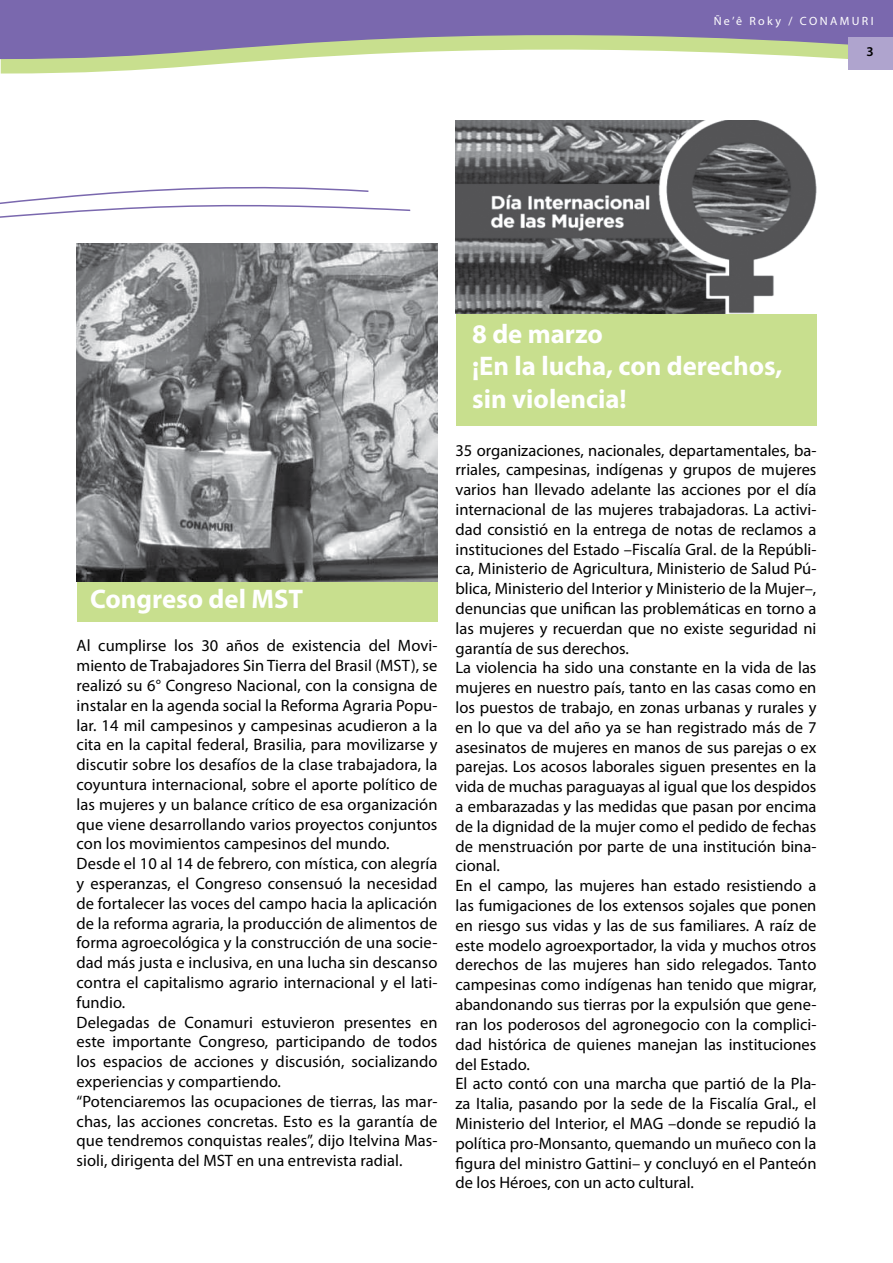
<style>
.page{position:relative;width:893px;height:1263px;background:#fff}
.page>*{position:absolute;margin:0;border:0;box-sizing:border-box;transform-origin:0 0}
.t1{font:700 27px/32.4px "Myriad Pro";color:#fff}
.t2{font:16.5px/19.8px "Myriad Pro";color:#000}
.t3{font:600 13.5px "Myriad Pro";color:#000}
.t4{font:12px "Myriad Pro";letter-spacing:.2em;color:#fff}
</style>
<div class="page">
<svg style="left:0;top:60px;width:1px;height:14px"></svg>
<svg style="left:1px;top:60px;width:271px;height:14px;fill:#c8df8e"></svg>
<svg style="left:0;top:0;width:893px;height:60px"></svg>
<img style="left:77px;top:244px;width:360px;height:338px">
<img style="left:456px;top:121px;width:360px;height:193px">
<div style="left:456px;top:314px;width:360px;height:112px;background:#c8df8e"></div>
<svg style="left:0;top:186px;width:412px;height:87px"></svg>
<div style="left:77px;top:582px;width:360px;height:39px;background:#c8df8e"></div>
<div style="left:848px;top:37px;width:45px;height:33px;background:#afa4ce"></div>
<p class="t4" style="left:714px;top:14px;width:161px">Ñe’ê Roky / CONAMURI</p>
<p class="t3" style="left:866px;top:43px;width:9px">3</p>
<h1 class="t1" style="left:90px;top:582px;width:215px">Congreso del MST</h1>
<p class="t2" style="left:77px;top:636px;width:362px">Al cumplirse los 30 años de existencia del Movi&shy;miento de Trabajadores Sin Tierra del Brasil (MST), se realizó su 6° Congreso Nacional, con la consigna de instalar en la agenda social la Reforma Agraria Popu&shy;lar. 14 mil campesinos y campesinas acudieron a la cita en la capital federal, Brasilia, para movilizarse y discutir sobre los desafíos de la clase trabajadora, la coyuntura internacional, sobre el aporte político de las mujeres y un balance crítico de esa organización que viene desarrollando varios proyectos conjuntos con los movimientos campesinos del mundo.<br>Desde el 10 al 14 de febrero, con mística, con alegría y esperanzas, el Congreso consensuó la necesidad de fortalecer las voces del campo hacia la aplicación de la reforma agraria, la producción de alimentos de forma agroecológica y la construcción de una socie&shy;dad más justa e inclusiva, en una lucha sin descanso contra el capitalismo agrario internacional y el lati&shy;fundio.<br>Delegadas de Conamuri estuvieron presentes en este importante Congreso, participando de todos los espacios de acciones y discusión, socializando experiencias y compartiendo.<br>“Potenciaremos las ocupaciones de tierras, las mar&shy;chas, las acciones concretas. Esto es la garantía de que tendremos conquistas reales”, dijo Itelvina Mas&shy;sioli, dirigenta del MST en una entrevista radial.</p>
<h1 class="t1" style="left:472px;top:317px;width:312px">8 de marzo<br>¡En la lucha, con derechos, sin violencia!</h1>
<p class="t2" style="left:455px;top:440px;width:362px">35 organizaciones, nacionales, departamentales, ba&shy;rriales, campesinas, indígenas y grupos de mujeres varios han llevado adelante las acciones por el día internacional de las mujeres trabajadoras. La activi&shy;dad consistió en la entrega de notas de reclamos a instituciones del Estado –Fiscalía Gral. de la Repúbli&shy;ca, Ministerio de Agricultura, Ministerio de Salud Pú&shy;blica, Ministerio del Interior y Ministerio de la Mujer–, denuncias que unifican las problemáticas en torno a las mujeres y recuerdan que no existe seguridad ni garantía de sus derechos.<br>La violencia ha sido una constante en la vida de las mujeres en nuestro país, tanto en las casas como en los puestos de trabajo, en zonas urbanas y rurales y en lo que va del año ya se han registrado más de 7 asesinatos de mujeres en manos de sus parejas o ex parejas. Los acosos laborales siguen presentes en la vida de muchas paraguayas al igual que los despidos a embarazadas y las medidas que pasan por encima de la dignidad de la mujer como el pedido de fechas de menstruación por parte de una institución bina&shy;cional.<br>En el campo, las mujeres han estado resistiendo a las fumigaciones de los extensos sojales que ponen en riesgo sus vidas y las de sus familiares. A raíz de este modelo agroexportador, la vida y muchos otros derechos de las mujeres han sido relegados. Tanto campesinas como indígenas han tenido que migrar, abandonando sus tierras por la expulsión que gene&shy;ran los poderosos del agronegocio con la complici&shy;dad histórica de quienes manejan las instituciones del Estado.<br>El acto contó con una marcha que partió de la Pla&shy;za Italia, pasando por la sede de la Fiscalía Gral., el Ministerio del Interior, el MAG –donde se repudió la política pro-Monsanto, quemando un muñeco con la figura del ministro Gattini– y concluyó en el Panteón de los Héroes, con un acto cultural.</p>
</div>
